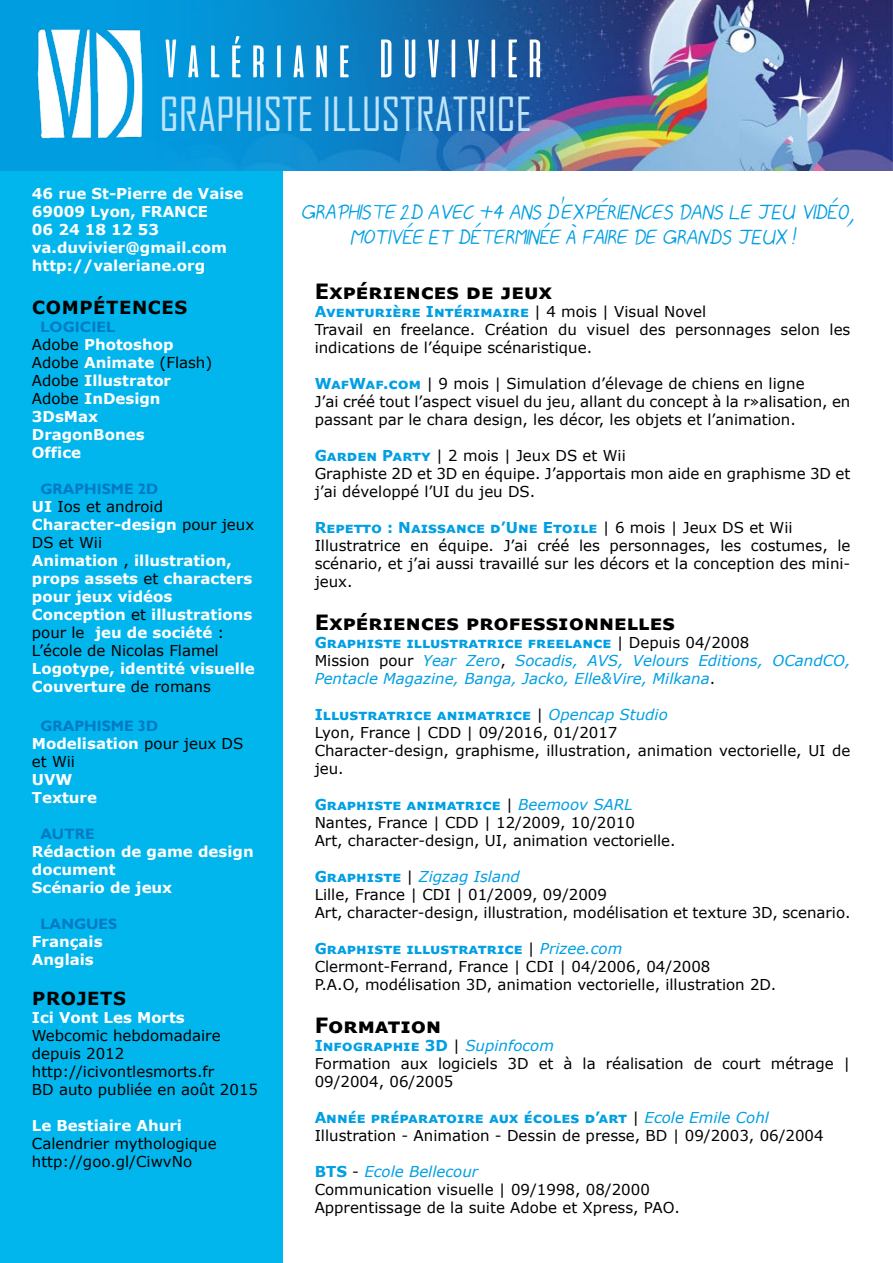
<style>
.page{position:relative;width:893px;height:1263px;background:#fff}
.page>*{position:absolute;margin:0;border:0;box-sizing:border-box;transform-origin:0 0}
.t1{font:54px "aliensandcows";color:#fff}
.t2{font:45px "Agency FB";color:#bce4fa}
.t3{font:italic 21px/25.2px "Vals Hand";color:#009fe3;text-align:center}
.t4{font:700 21px "Verdana";color:#000}
.t5{font:700 18px "Verdana";letter-spacing:.035em;color:#000}
.t6{font:15px/18px "Verdana";color:#000}
.t7{font:700 15px/18px "Verdana";color:#fff}
.t8{font:italic 15px/18px "Verdana";color:#009fe3}
.t9{font:700 15px "Gill Sans";color:#007ac3}
.s1{font-weight:400;color:#000}
.s2{font-weight:700;color:#fff}
.s3{font-weight:700;color:#009fe3}
.s4{font-weight:700;font-style:normal}
.s5{font-style:normal;color:#000}
.s6{font-style:italic;color:#009fe3}
</style>
<div class="page">
<div style="left:0;top:170px;width:283px;height:1093px;background:#00b6ed"></div>
<img style="left:0;top:1px;width:893px;height:169px">
<img style="left:32px;top:27px;width:117px;height:117px">
<h1 class="t1" style="left:159px;top:30px;width:389px">Valériane DUVIVIER</h1>
<h2 class="t2" style="left:159px;top:87px;width:374px">GRAPHISTE ILLUSTRATRICE</h2>
<p class="t7" style="left:32px;top:184px;width:213px">46 rue St-Pierre de Vaise<br>69009 Lyon, FRANCE<br>06 24 18 12 53 va.duvivier@gmail.com http://valeriane.org</p>
<p class="t5" style="left:32px;top:294px;width:157px">COMPÉTENCES</p>
<p class="t9" style="left:40px;top:318px;width:76px">LOGICIEL</p>
<p class="t7" style="left:32px;top:335px;width:182px"><span class="s1">Adobe</span> Photoshop<br><span class="s1">Adobe</span> Animate <span class="s1">(Flash)<br>Adobe</span> Illustrator<br><span class="s1">Adobe</span> InDesign<br>3DsMax<br>DragonBones<br>Office</p>
<p class="t9" style="left:40px;top:480px;width:119px">GRAPHISME 2D</p>
<p class="t7" style="left:32px;top:497px;width:224px">UI <span class="s1">Ios et android<br></span>Character-design <span class="s1">pour jeux<br>DS et Wii<br></span>Animation <span class="s1">,</span> illustration, props assets <span class="s1">et</span> characters pour jeux vidéos<br>Conception <span class="s1">et</span> illustrations <span class="s1">pour le</span> jeu de société <span class="s1">:<br>L’école de Nicolas Flamel</span></p>
<p class="t7" style="left:32px;top:659px;width:225px">Logotype, identité visuelle<br>Couverture <span class="s1">de romans</span></p>
<p class="t9" style="left:40px;top:717px;width:119px">GRAPHISME 3D</p>
<p class="t6" style="left:32px;top:735px;width:213px"><span class="s2">Modelisation</span> pour jeux DS et Wii</p>
<p class="t7" style="left:32px;top:771px;width:67px">UVW<br>Texture</p>
<p class="t9" style="left:40px;top:825px;width:56px">AUTRE</p>
<p class="t7" style="left:32px;top:843px;width:223px">Rédaction de game design document<br>Scénario de jeux</p>
<p class="t9" style="left:40px;top:915px;width:78px">LANGUES</p>
<p class="t7" style="left:32px;top:933px;width:72px">Français<br>Anglais</p>
<p class="t5" style="left:32px;top:986px;width:95px">PROJETS</p>
<p class="t7" style="left:32px;top:1008px;width:154px">Ici Vont Les Morts</p>
<p class="t6" style="left:32px;top:1026px;width:228px">Webcomic hebdomadaire depuis 2012 http://icivontlesmorts.fr<br>BD auto publiée en août 2015</p>
<p class="t7" style="left:32px;top:1116px;width:152px">Le Bestiaire Ahuri</p>
<p class="t6" style="left:32px;top:1134px;width:186px">Calendrier mythologique http://goo.gl/CiwvNo</p>
<h3 class="t3" style="left:301px;top:199px;width:561px">GRAPHISTE2D AVEC +4 ANSD'EXPÉRIENCESDANSLEJEU VIDÉO,<br>MOTIVÉEET DÉTERMINÉEÀFAIREDEGRANDSJEUX !</h3>
<h3 class="t4" style="left:315px;top:276px;width:239px">Expériences de jeux</h3>
<p class="t6" style="left:315px;top:302px;width:537px"><span class="s3">Aventurière Intérimaire</span> | 4 mois | Visual Novel<br>Travail en freelance. Création du visuel des personnages selon les indications de l’équipe scénaristique.</p>
<p class="t6" style="left:315px;top:374px;width:537px"><span class="s3">WafWaf.com</span> | 9 mois | Simulation d’élevage de chiens en ligne<br>J’ai créé tout l’aspect visuel du jeu, allant du concept à la r»alisation, en passant par le chara design, les décor, les objets et l’animation.</p>
<p class="t6" style="left:315px;top:446px;width:537px"><span class="s3">Garden Party</span> | 2 mois | Jeux DS et Wii<br>Graphiste 2D et 3D en équipe. J’apportais mon aide en graphisme 3D et j’ai développé l’UI du jeu DS.</p>
<p class="t6" style="left:315px;top:518px;width:537px"><span class="s3">Repetto : Naissance d’Une Etoile</span> | 6 mois | Jeux DS et Wii Illustratrice en équipe. J’ai créé les personnages, les costumes, le scénario, et j’ai aussi travaillé sur les décors et la conception des mini&shy;jeux.</p>
<h3 class="t4" style="left:315px;top:608px;width:362px">Expériences professionnelles</h3>
<p class="t8" style="left:315px;top:633px;width:537px"><span class="s4">Graphiste illustratrice freelance</span> <span class="s5">| Depuis 04/2008<br>Mission pour</span> Year Zero<span class="s5">,</span> Socadis, AVS, Velours Editions, OCandCO,<br>Pentacle Magazine, Banga, Jacko, Elle&amp;Vire, Milkana<span class="s5">.</span></p>
<p class="t6" style="left:315px;top:705px;width:537px"><span class="s3">Illustratrice animatrice</span> | <span class="s6">Opencap Studio<br></span>Lyon, France | CDD | 09/2016, 01/2017<br>Character-design, graphisme, illustration, animation vectorielle, UI de jeu.</p>
<p class="t6" style="left:315px;top:795px;width:362px"><span class="s3">Graphiste animatrice</span> | <span class="s6">Beemoov SARL<br></span>Nantes, France | CDD | 12/2009, 10/2010<br>Art, character-design, UI, animation vectorielle.</p>
<p class="t6" style="left:315px;top:867px;width:537px"><span class="s3">Graphiste</span> | <span class="s6">Zigzag Island<br></span>Lille, France | CDI | 01/2009, 09/2009<br>Art, character-design, illustration, modélisation et texture 3D, scenario.</p>
<p class="t6" style="left:315px;top:939px;width:463px"><span class="s3">Graphiste illustratrice</span> | <span class="s6">Prizee.com<br></span>Clermont-Ferrand, France | CDI | 04/2006, 04/2008<br>P.A.O, modélisation 3D, animation vectorielle, illustration 2D.</p>
<h3 class="t4" style="left:315px;top:1011px;width:128px">Formation</h3>
<p class="t6" style="left:315px;top:1037px;width:537px"><span class="s3">Infographie 3D</span> | <span class="s6">Supinfocom<br></span>Formation aux logiciels 3D et à la réalisation de court métrage |<br>09/2004, 06/2005</p>
<p class="t6" style="left:315px;top:1109px;width:511px"><span class="s3">Année préparatoire aux écoles d’art</span> | <span class="s6">Ecole Emile Cohl<br></span>Illustration - Animation - Dessin de presse, BD | 09/2003, 06/2004</p>
<p class="t6" style="left:315px;top:1163px;width:367px"><span class="s3">BTS</span> - <span class="s6">Ecole Bellecour<br></span>Communication visuelle | 09/1998, 08/2000<br>Apprentissage de la suite Adobe et Xpress, PAO.</p>
</div>
